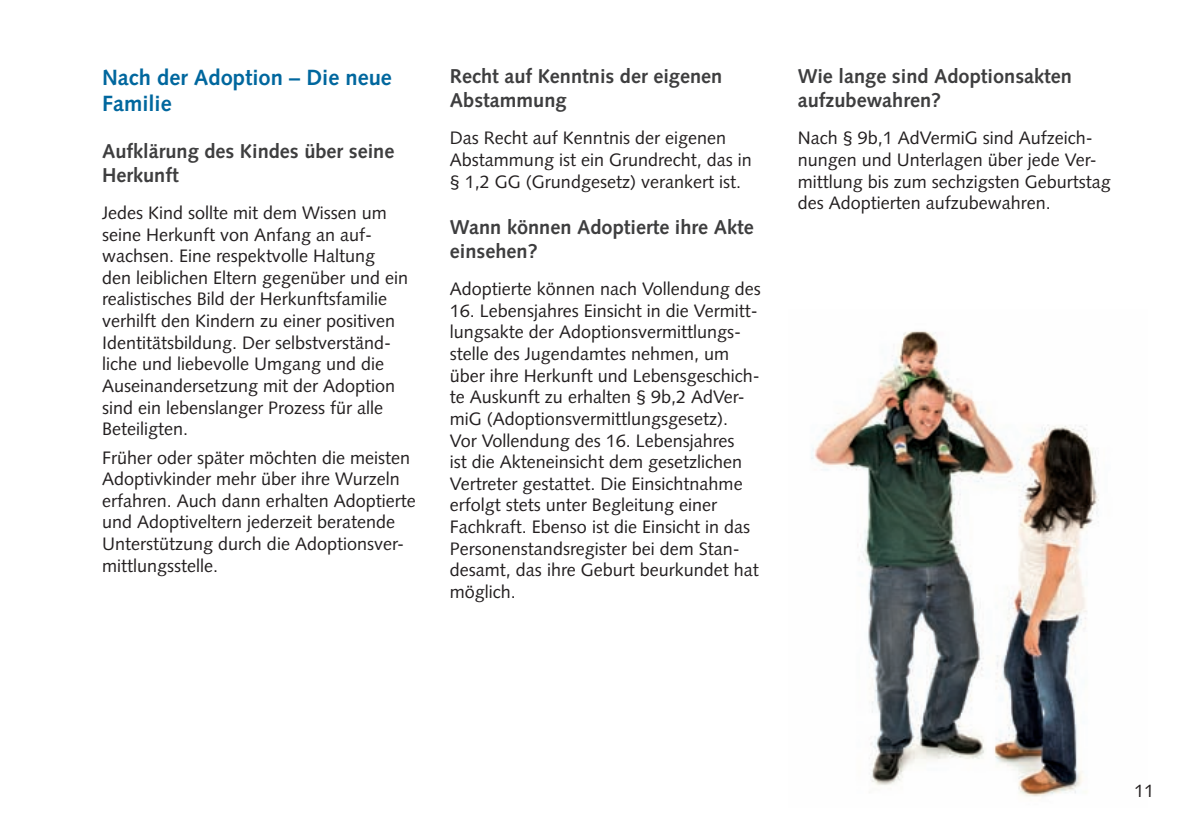
<style>
.page{position:relative;width:1191px;height:840px;background:#fff}
.page>*{position:absolute;margin:0;border:0;box-sizing:border-box;transform-origin:0 0}
.t1{font:700 22px/26.4px "Syntax";color:#00679e}
.t2{font:700 20px/24px "Syntax";color:#3e3e3f}
.t3{font:18px/21.6px "Syntax";color:#231f20}
</style>
<div class="page">
<img style="left:811px;top:331px;width:288px;height:466px">
<p class="t1" style="left:102px;top:64px;width:291px">Nach der Adoption – Die neue<br>Familie</p>
<p class="t2" style="left:102px;top:139px;width:294px">Aufklärung des Kindes über seine<br>Herkunft</p>
<p class="t3" style="left:102px;top:202px;width:308px">Jedes Kind sollte mit dem Wissen um seine Herkunft von Anfang an auf&shy;wachsen. Eine respektvolle Haltung den leiblichen Eltern gegenüber und ein realistisches Bild der Herkunftsfamilie verhilft den Kindern zu einer positiven Identitätsbildung. Der selbstverständ&shy;liche und liebevolle Umgang und die Auseinandersetzung mit der Adoption sind ein lebenslanger Prozess für alle Beteiligten.</p>
<p class="t3" style="left:102px;top:446px;width:315px">Früher oder später möchten die meisten Adoptivkinder mehr über ihre Wurzeln erfahren. Auch dann erhalten Adoptierte und Adoptiveltern jederzeit beratende Unterstützung durch die Adoptionsver&shy;mittlungsstelle.</p>
<p class="t2" style="left:450px;top:64px;width:274px">Recht auf Kenntnis der eigenen<br>Abstammung</p>
<p class="t3" style="left:450px;top:127px;width:303px">Das Recht auf Kenntnis der eigenen<br>Abstammung ist ein Grundrecht, das in § 1,2 GG (Grundgesetz) verankert ist.</p>
<p class="t2" style="left:450px;top:215px;width:305px">Wann können Adoptierte ihre Akte einsehen?</p>
<p class="t3" style="left:450px;top:278px;width:312px">Adoptierte können nach Vollendung des</p>
<p class="t3" style="left:450px;top:300px;width:311px">16. Lebensjahres Einsicht in die Vermitt&shy;lungsakte der Adoptionsvermittlungs&shy;stelle des Jugendamtes nehmen, um über ihre Herkunft und Lebensgeschich&shy;te Auskunft zu erhalten § 9b,2 AdVer&shy;miG (Adoptionsvermittlungsgesetz).<br>Vor Vollendung des 16. Lebensjahres<br>ist die Akteneinsicht dem gesetzlichen Vertreter gestattet. Die Einsichtnahme erfolgt stets unter Begleitung einer Fachkraft. Ebenso ist die Einsicht in das Personenstandsregister bei dem Stan&shy;desamt, das ihre Geburt beurkundet hat möglich.</p>
<p class="t2" style="left:797px;top:64px;width:276px">Wie lange sind Adoptionsakten aufzubewahren?</p>
<p class="t3" style="left:797px;top:127px;width:315px">Nach § 9b,1 AdVermiG sind Aufzeich&shy;nungen und Unterlagen über jede Ver&shy;mittlung bis zum sechzigsten Geburtstag des Adoptierten aufzubewahren.</p>
<p class="t3" style="left:1134px;top:779px;width:22px">11</p>
</div>
